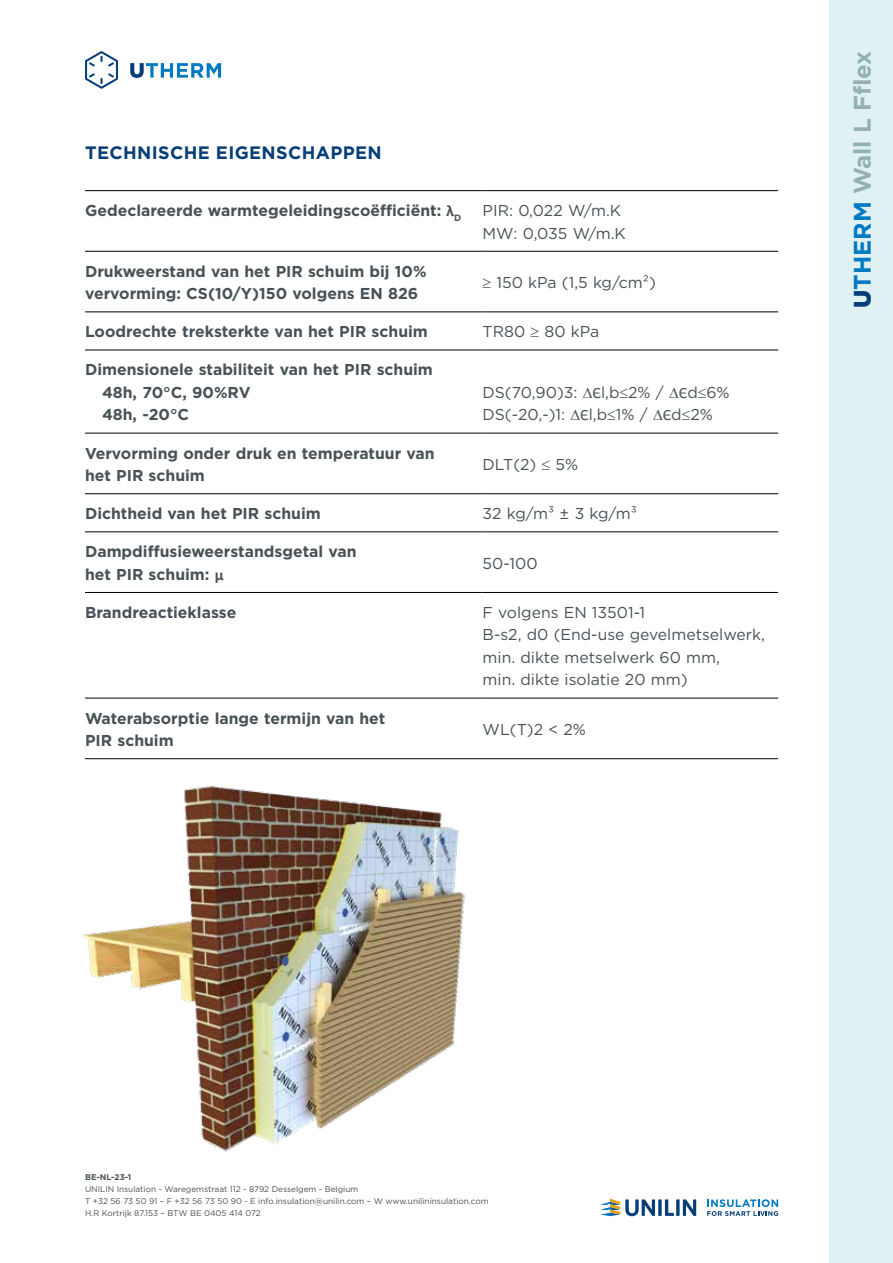
<style>
.page{position:relative;width:893px;height:1263px;background:#fff}
.page>*{position:absolute;margin:0;border:0;box-sizing:border-box;transform-origin:0 0}
.t1{font:700 24px "Gotham";color:#95b0b3}
.t2{font:700 18px "Gotham";letter-spacing:.02em;color:#063e77}
.t3{font:700 15.75px/22.5px "Gotham";color:#485156}
.t4{font:15.75px/22.5px "Gotham";color:#485156}
.t5{font:8.25px/12px "Gotham";color:#485156}
.t6{font:700 8.25px "Gotham";color:#485156}
.s1{font-family:"Calibri"}
.s2{font-weight:900;color:#063e77}
.s3{color:#007ac3}
</style>
<div class="page">
<div style="left:829px;top:0;width:64px;height:1263px;background:#e0f1f3"></div>
<svg style="left:600px;top:1198px;width:96px;height:18px"></svg>
<svg style="left:707px;top:1199px;width:71px;height:17px"></svg>
<svg style="left:130px;top:63px;width:91px;height:15px"></svg>
<svg style="left:85px;top:51px;width:33px;height:38px"></svg>
<img style="left:82px;top:786px;width:383px;height:366px">
<hr style="left:85px;top:190px;width:398px;height:1px;background:#000">
<hr style="left:483px;top:190px;width:295px;height:1px;background:#000">
<hr style="left:85px;top:251px;width:398px;height:1px;background:#000">
<hr style="left:483px;top:251px;width:295px;height:1px;background:#000">
<hr style="left:85px;top:312px;width:398px;height:1px;background:#000">
<hr style="left:483px;top:312px;width:295px;height:1px;background:#000">
<hr style="left:85px;top:350px;width:398px;height:1px;background:#000">
<hr style="left:483px;top:350px;width:295px;height:1px;background:#000">
<hr style="left:85px;top:433px;width:398px;height:1px;background:#000">
<hr style="left:483px;top:433px;width:295px;height:1px;background:#000">
<hr style="left:85px;top:493px;width:398px;height:1px;background:#000">
<hr style="left:483px;top:493px;width:295px;height:1px;background:#000">
<hr style="left:85px;top:532px;width:398px;height:1px;background:#000">
<hr style="left:483px;top:532px;width:295px;height:1px;background:#000">
<hr style="left:85px;top:592px;width:398px;height:1px;background:#000">
<hr style="left:483px;top:592px;width:295px;height:1px;background:#000">
<hr style="left:85px;top:698px;width:398px;height:1px;background:#000">
<hr style="left:483px;top:698px;width:295px;height:1px;background:#000">
<hr style="left:85px;top:758px;width:398px;height:1px;background:#000">
<hr style="left:483px;top:758px;width:295px;height:1px;background:#000">
<p class="t2" style="left:85px;top:141px;width:298px">TECHNISCHE EIGENSCHAPPEN</p>
<p class="t3" style="left:85px;top:199px;width:378px">Gedeclareerde warmtegeleidingscoëfficiënt: <span class="s1">λ</span><sub>D</sub></p>
<p class="t4" style="left:483px;top:199px;width:145px">PIR: 0,022 W/m.K<br>MW: 0,035 W/m.K</p>
<p class="t3" style="left:85px;top:260px;width:343px">Drukweerstand van het PIR schuim bij 10% vervorming: CS(10/Y)150 volgens EN 826</p>
<p class="t4" style="left:483px;top:271px;width:175px">≥ 150 kPa (1,5 kg/cm²)</p>
<p class="t3" style="left:85px;top:320px;width:344px">Loodrechte treksterkte van het PIR schuim</p>
<p class="t4" style="left:483px;top:320px;width:118px">TR80 ≥ 80 kPa</p>
<p class="t3" style="left:102px;top:358px;width:332px;text-indent:-17px">Dimensionele stabiliteit van het PIR schuim<br>48h, 70°C, 90%RV<br>48h, -20°C</p>
<p class="t4" style="left:483px;top:381px;width:249px">DS(70,90)3: ∆<span class="s1">Є</span>l,b≤2% / ∆<span class="s1">Є</span>d≤6%<br>DS(-20,-)1: ∆<span class="s1">Є</span>l,b≤1% / ∆<span class="s1">Є</span>d≤2%</p>
<p class="t3" style="left:85px;top:442px;width:351px">Vervorming onder druk en temperatuur van het PIR schuim</p>
<p class="t4" style="left:483px;top:453px;width:97px">DLT(2) ≤ 5%</p>
<p class="t3" style="left:85px;top:502px;width:237px">Dichtheid van het PIR schuim</p>
<p class="t4" style="left:483px;top:502px;width:156px">32 kg/m³ ± 3 kg/m³</p>
<p class="t3" style="left:85px;top:540px;width:273px">Dampdiffusieweerstandsgetal van het PIR schuim: <span class="s1">μ</span></p>
<p class="t4" style="left:483px;top:551px;width:57px">50-100</p>
<p class="t3" style="left:85px;top:601px;width:153px">Brandreactieklasse</p>
<p class="t4" style="left:483px;top:601px;width:284px">F volgens EN 13501-1<br>B-s2, d0 (End-use gevelmetselwerk, min. dikte metselwerk 60 mm,<br>min. dikte isolatie 20 mm)</p>
<p class="t3" style="left:85px;top:707px;width:302px">Waterabsorptie lange termijn van het<br>PIR schuim</p>
<p class="t4" style="left:483px;top:718px;width:105px">WL(T)2 &lt; 2%</p>
<h1 class="t1" style="left:846px;top:308px;width:258px;rotate:-90deg"><span class="s2">U</span><span class="s3">THERM</span> Wall L Fflex</h1>
<p class="t6" style="left:85px;top:1172px;width:48px">BE-NL-23-1</p>
<p class="t5" style="left:85px;top:1183px;width:405px">UNILIN Insulation - Waregemstraat 112 - 8792 Desselgem - Belgium<br>T +32 56 73 50 91 – F +32 56 73 50 90 - E info.insulation@unilin.com – W www.unilininsulation.com<br>H.R Kortrijk 87.153 – BTW BE 0405 414 072</p>
</div>
